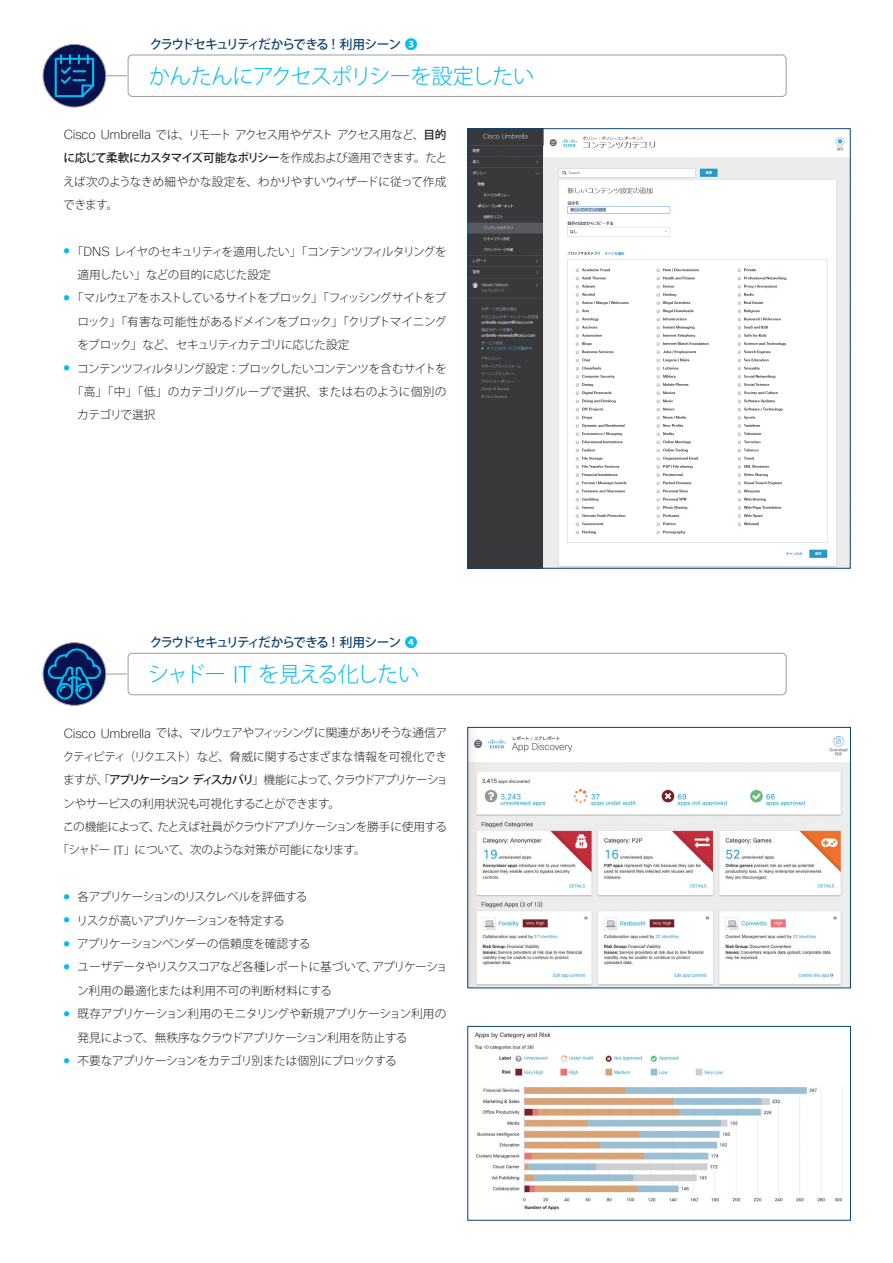
<style>
.page{position:relative;width:893px;height:1263px;background:#fff}
.page>*{position:absolute;margin:0;border:0;box-sizing:border-box;transform-origin:0 0}
.t1{font:300 21.3px "Koz Go Pro";letter-spacing:-.045em;color:#01bcec}
.t2{font:500 12.75px "Koz Go Pro";letter-spacing:-.14em;color:#0d4375}
.t3{font:300 11.7px/23.4px "Koz Go Pro";letter-spacing:-.045em;color:#231f20;text-align:justify}
.t4{font:300 11.7px "Koz Go Pro";letter-spacing:-.065em;color:#231f20}
.t5{font:300 11.7px/23.4px "Koz Go Pro";letter-spacing:-.02em;color:#231f20}
.t6{font:300 11.7px "Koz Go Pro";letter-spacing:-.11em;color:#231f20}
.t7{font:300 11.7px "Koz Go Pro";letter-spacing:-.085em;color:#231f20}
.t8{font:300 11.7px "Koz Go Pro";color:#231f20}
.t9{font:300 11.7px "Koz Go Pro";letter-spacing:-.07em;color:#231f20}
.s1{font-family:"Cisco Sans TT";font-weight:400;font-size:14.1px}
.s2{color:#01bcec}
.s3{font-family:"Cisco Sans TT";font-weight:200;font-size:12.9px}
.s4{font-weight:500}
.s5{font-family:"Cisco Sans TT";font-weight:200;font-size:23.4px}
</style>
<div class="page">
<hr style="left:91px;top:75px;width:58px;height:1px;background:#9ea2a7">
<div style="left:128px;top:54px;width:428px;height:43px;background:#fff"></div>
<div style="left:43px;top:44px;width:63px;height:63px;background:#05124d;border-radius:50%"></div>
<div style="left:43px;top:44px;width:63px;height:64px;border:1px solid #9ea2a7;border-radius:50%"></div>
<div style="left:128px;top:54px;width:659px;height:43px;border:1px solid #9ea2a7;border-radius:4px"></div>
<svg style="left:54px;top:53px;width:42px;height:46px"></svg>
<img style="left:470px;top:130px;width:378px;height:436px">
<img style="left:470px;top:729px;width:379px;height:257px">
<div style="left:468px;top:727px;width:383px;height:261px;border:1px solid #0d4375"></div>
<img style="left:474px;top:1032px;width:369px;height:178px">
<div style="left:468px;top:1026px;width:383px;height:194px;border:1px solid #0d4375"></div>
<hr style="left:91px;top:673px;width:58px;height:1px;background:#9ea2a7">
<div style="left:128px;top:653px;width:313px;height:42px;background:#fff"></div>
<div style="left:128px;top:653px;width:659px;height:42px;border:1px solid #9ea2a7;border-radius:4px"></div>
<svg style="left:43px;top:643px;width:63px;height:62px"></svg>
<div style="left:43px;top:642px;width:63px;height:64px;border:1px solid #9ea2a7;border-radius:50%"></div>
<svg style="left:47px;top:648px;width:55px;height:53px;background:#164a7e"></svg>
<p class="t2" style="left:150px;top:36px;width:269px">クラウドセキュリティだからできる <span class="s1">!</span> 利用シーン <span class="s2">❸</span></p>
<h1 class="t1" style="left:149px;top:62px;width:387px">かんたんにアクセスポリシーを設定したい</h1>
<p class="t3" style="left:63px;top:123px;width:386px"><span class="s3">Cisco Umbrella</span> では、リモートアクセス用やゲストアクセス用など、<span class="s4">目的に応じて柔軟にカスタマイズ可能なポリシー</span>を作成および適用できます。たとえば次のようなきめ細やかな設定を、わかりやすいウィザードに従って作成できます。</p>
<p class="t3" style="left:78px;top:240px;width:371px;text-indent:-14px"><sup>●</sup> 「<span class="s3">DNS</span> レイヤのセキュリティを適用したい」「コンテンツフィルタリングを適用したい」などの目的に応じた設定</p>
<p class="t3" style="left:77px;top:287px;width:371px;text-indent:-14px"><sup>●</sup> 「マルウェアをホストしているサイトをブロック」「フィッシングサイトをブロック」「有害な可能性があるドメインをブロック」「クリプトマイニングをブロック」など、セキュリティカテゴリに応じた設定</p>
<p class="t3" style="left:64px;top:357px;width:384px"><sup>●</sup> コンテンツフィルタリング設定：ブロックしたいコンテンツを含むサイトを</p>
<p class="t8" style="left:72px;top:384px;width:376px">「高」「中」「低」のカテゴリグループで選択、または右のように個別の</p>
<p class="t3" style="left:77px;top:403px;width:80px">カテゴリで選択</p>
<p class="t2" style="left:150px;top:634px;width:269px">クラウドセキュリティだからできる <span class="s1">!</span> 利用シーン <span class="s2">❹</span></p>
<h1 class="t1" style="left:148px;top:660px;width:273px">シャドー <span class="s5">IT</span> を見える化したい</h1>
<p class="t4" style="left:64px;top:725px;width:385px"><span class="s3">Cisco Umbrella</span> では、マルウェアやフィッシングに関連がありそうな通信ア</p>
<p class="t3" style="left:63px;top:745px;width:386px">クティビティ（リクエスト）など、脅威に関するさまざまな情報を可視化でき</p>
<p class="t6" style="left:63px;top:772px;width:386px">ますが、「<span class="s4">アプリケーションディスカバリ</span>」機能によって、クラウドアプリケーショ</p>
<p class="t3" style="left:63px;top:792px;width:279px">ンやサービスの利用状況も可視化することができます。</p>
<p class="t7" style="left:63px;top:819px;width:386px">この機能によって、たとえば社員がクラウドアプリケーションを勝手に使用する</p>
<p class="t3" style="left:57px;top:838px;width:310px">「シャドー <span class="s3">IT</span>」について、次のような対策が可能になります。</p>
<p class="t9" style="left:64px;top:889px;width:245px"><sup>●</sup> 各アプリケーションのリスクレベルを評価する</p>
<p class="t4" style="left:64px;top:913px;width:222px"><sup>●</sup> リスクが高いアプリケーションを特定する</p>
<p class="t3" style="left:64px;top:932px;width:248px"><sup>●</sup> アプリケーションベンダーの信頼度を確認する</p>
<p class="t5" style="left:77px;top:955px;width:372px;text-indent:-13px"><sup>●</sup> ユーザデータやリスクスコアなど各種レポートに基づいて、アプリケーション利用の最適化または利用不可の判断材料にする</p>
<p class="t3" style="left:78px;top:1002px;width:370px;text-indent:-14px"><sup>●</sup> 既存アプリケーション利用のモニタリングや新規アプリケーション利用の発見によって、無秩序なクラウドアプリケーション利用を防止する</p>
<p class="t3" style="left:64px;top:1049px;width:334px"><sup>●</sup> 不要なアプリケーションをカテゴリ別または個別にブロックする</p>
</div>
